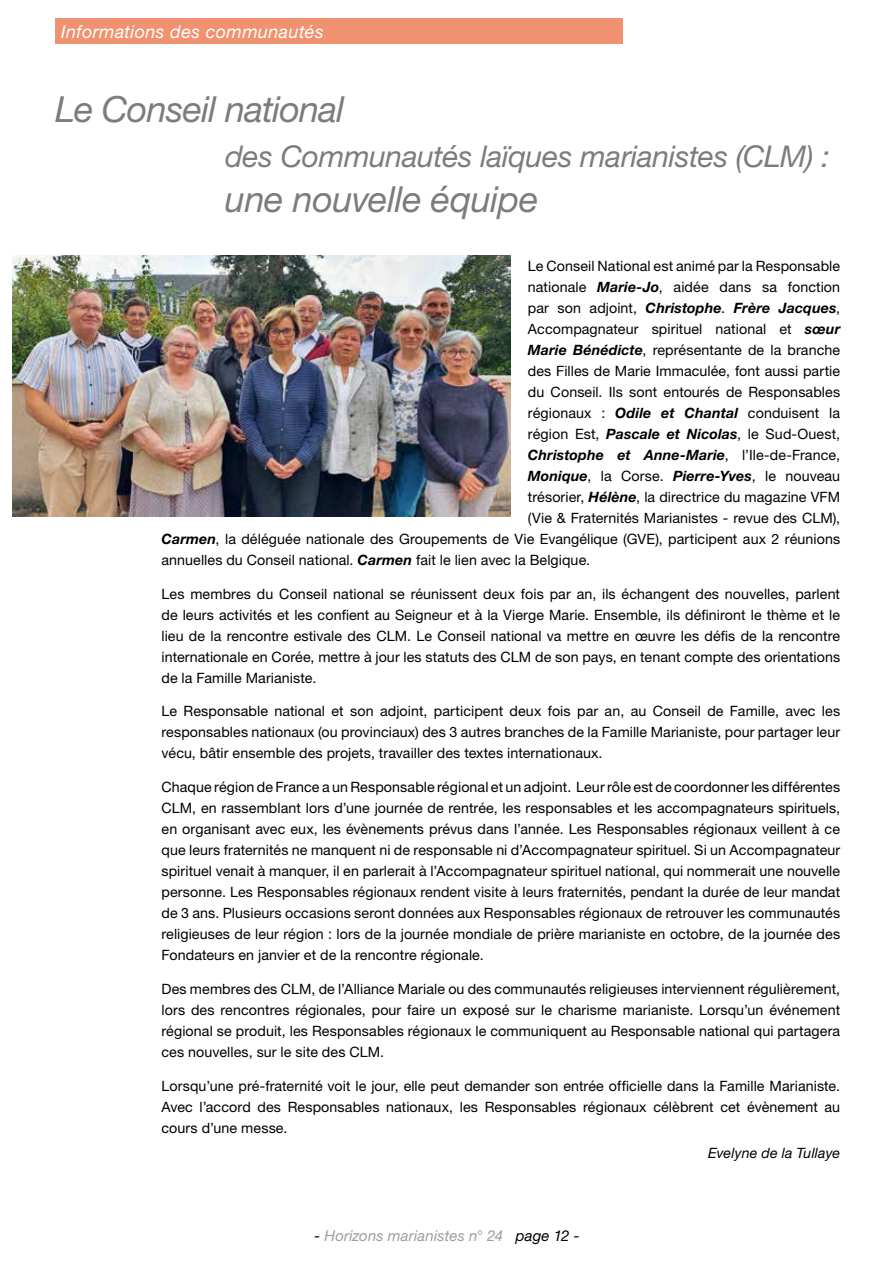
<style>
.page{position:relative;width:893px;height:1263px;background:#fff}
.page>*{position:absolute;margin:0;border:0;box-sizing:border-box;transform-origin:0 0}
.t1{font:italic 36px "Helvetica Neue LT Std";letter-spacing:-.015em;color:#7b7c7e}
.t2{font:italic 30px "Helvetica Neue LT Std";letter-spacing:-.01em;color:#7b7c7e}
.t3{font:italic 18px "Helvetica Neue LT Std";letter-spacing:.02em;color:#fff}
.t4{font:italic 15px "Helvetica Neue LT Std";letter-spacing:.01em;color:#9c9e9f}
.t5{font:14.25px/21px "Helvetica Neue LT Std";letter-spacing:.005em;color:#000;text-align:justify}
.t6{font:italic 700 14.25px "Helvetica Neue LT Std";letter-spacing:.01em;color:#000}
.t7{font:italic 14.25px "Helvetica Neue LT Std";letter-spacing:.01em;color:#000}
.s1{font-weight:700;font-style:italic}
.s2{font-weight:400;font-style:normal}
.s3{color:#000}
</style>
<div class="page">
<div style="left:55px;top:18px;width:568px;height:26px;background:#f0916f"></div>
<img style="left:13px;top:256px;width:498px;height:260px">
<p class="t3" style="left:61px;top:20px;width:264px">Informations des communautés</p>
<h1 class="t1" style="left:55px;top:87px;width:291px">Le Conseil national</h1>
<h2 class="t2" style="left:225px;top:138px;width:606px">des Communautés laïques marianistes (CLM) :</h2>
<h1 class="t1" style="left:225px;top:177px;width:315px">une nouvelle équipe</h1>
<p class="t5" style="left:528px;top:255px;width:314px">Le Conseil National est animé par la Responsable</p>
<p class="t5" style="left:528px;top:276px;width:314px">nationale <span class="s1">Marie-Jo</span>, aidée dans sa fonction</p>
<p class="t6" style="left:528px;top:299px;width:314px"><span class="s2">par son adjoint,</span> Christophe<span class="s2">.</span> Frère Jacques<span class="s2">,</span></p>
<p class="t5" style="left:528px;top:318px;width:314px">Accompagnateur spirituel national et <span class="s1">sœur</span></p>
<p class="t5" style="left:528px;top:339px;width:314px"><span class="s1">Marie Bénédicte</span>, représentante de la branche</p>
<p class="t5" style="left:528px;top:360px;width:314px">des Filles de Marie Immaculée, font aussi partie</p>
<p class="t5" style="left:528px;top:381px;width:314px">du Conseil. Ils sont entourés de Responsables</p>
<p class="t5" style="left:528px;top:402px;width:314px">régionaux : <span class="s1">Odile et Chantal</span> conduisent la</p>
<p class="t5" style="left:528px;top:423px;width:314px">région Est, <span class="s1">Pascale et Nicolas</span>, le Sud-Ouest,</p>
<p class="t6" style="left:528px;top:446px;width:314px">Christophe et Anne-Marie<span class="s2">, l’Ile-de-France,</span></p>
<p class="t5" style="left:528px;top:465px;width:314px"><span class="s1">Monique</span>, la Corse. <span class="s1">Pierre-Yves</span>, le nouveau</p>
<p class="t5" style="left:528px;top:486px;width:314px">trésorier, <span class="s1">Hélène</span>, la directrice du magazine VFM</p>
<p class="t5" style="left:528px;top:507px;width:314px">(Vie &amp; Fraternités Marianistes - revue des CLM),</p>
<p class="t5" style="left:161px;top:528px;width:680px"><span class="s1">Carmen</span>, la déléguée nationale des Groupements de Vie Evangélique (GVE), participent aux 2 réunions</p>
<p class="t5" style="left:161px;top:549px;width:430px">annuelles du Conseil national. <span class="s1">Carmen</span> fait le lien avec la Belgique.</p>
<p class="t5" style="left:161px;top:583px;width:680px">Les membres du Conseil national se réunissent deux fois par an, ils échangent des nouvelles, parlent de leurs activités et les confient au Seigneur et à la Vierge Marie. Ensemble, ils définiront le thème et le lieu de la rencontre estivale des CLM. Le Conseil national va mettre en œuvre les défis de la rencontre internationale en Corée, mettre à jour les statuts des CLM de son pays, en tenant compte des orientations de la Famille Marianiste.</p>
<p class="t5" style="left:161px;top:701px;width:680px">Le Responsable national et son adjoint, participent deux fois par an, au Conseil de Famille, avec les responsables nationaux (ou provinciaux) des 3 autres branches de la Famille Marianiste, pour partager leur vécu, bâtir ensemble des projets, travailler des textes internationaux.</p>
<p class="t5" style="left:161px;top:776px;width:680px">Chaque région de France a un Responsable régional et un adjoint. Leur rôle est de coordonner les différentes CLM, en rassemblant lors d’une journée de rentrée, les responsables et les accompagnateurs spirituels, en organisant avec eux, les évènements prévus dans l’année. Les Responsables régionaux veillent à ce que leurs fraternités ne manquent ni de responsable ni d’Accompagnateur spirituel. Si un Accompagnateur spirituel venait à manquer, il en parlerait à l’Accompagnateur spirituel national, qui nommerait une nouvelle personne. Les Responsables régionaux rendent visite à leurs fraternités, pendant la durée de leur mandat de 3 ans. Plusieurs occasions seront données aux Responsables régionaux de retrouver les communautés religieuses de leur région : lors de la journée mondiale de prière marianiste en octobre, de la journée des Fondateurs en janvier et de la rencontre régionale.</p>
<p class="t5" style="left:161px;top:978px;width:680px">Des membres des CLM, de l’Alliance Mariale ou des communautés religieuses interviennent régulièrement, lors des rencontres régionales, pour faire un exposé sur le charisme marianiste. Lorsqu’un événement régional se produit, les Responsables régionaux le communiquent au Responsable national qui partagera ces nouvelles, sur le site des CLM.</p>
<p class="t5" style="left:161px;top:1075px;width:680px">Lorsqu’une pré-fraternité voit le jour, elle peut demander son entrée officielle dans la Famille Marianiste.<br>Avec l’accord des Responsables nationaux, les Responsables régionaux célèbrent cet évènement au cours d’une messe.</p>
<p class="t7" style="left:708px;top:1144px;width:133px">Evelyne de la Tullaye</p>
<p class="t4" style="left:315px;top:1227px;width:267px"><span class="s3">-</span> Horizons marianistes n° 24 <span class="s3">page 12 -</span></p>
</div>
